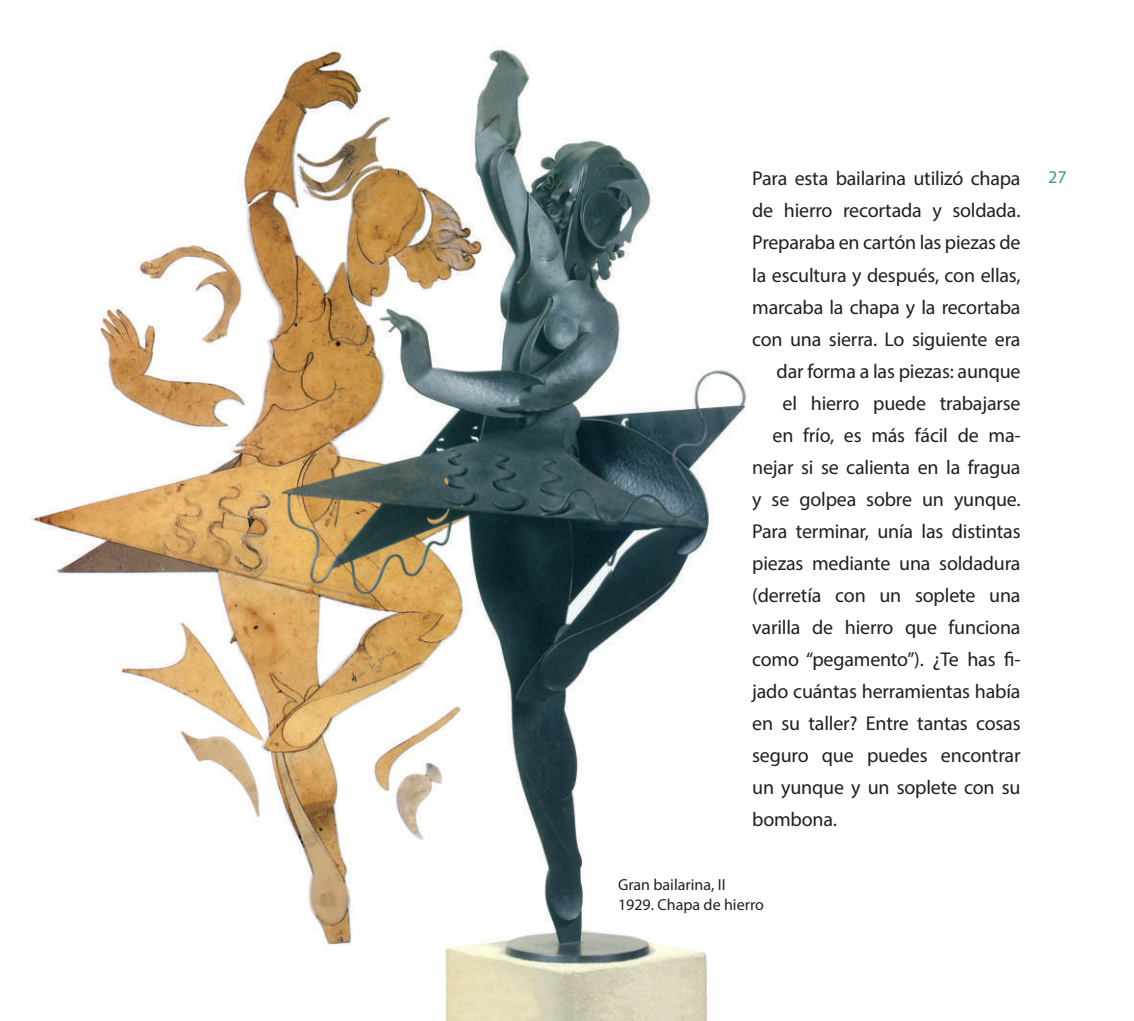
<style>
.page{position:relative;width:1134px;height:1021px;background:#fff}
.page>*{position:absolute;margin:0;border:0;box-sizing:border-box;transform-origin:0 0}
.t1{font:20px "Myriad Pro";letter-spacing:-.01em;color:#231f20}
.t2{font:18px "Myriad Pro";color:#37939b}
.t3{font:16px/20px "Myriad Pro";color:#231f20}
</style>
<div class="page">
<img style="left:30px;top:45px;width:716px;height:975px">
<p class="t1" style="left:752px;top:166px;width:270px">Para esta bailarina utilizó chapa</p>
<p class="t1" style="left:752px;top:198px;width:270px">de hierro recortada y soldada.</p>
<p class="t1" style="left:752px;top:230px;width:270px">Preparaba en cartón las piezas de</p>
<p class="t1" style="left:752px;top:262px;width:270px">la escultura y después, con ellas,</p>
<p class="t1" style="left:752px;top:294px;width:270px">marcaba la chapa y la recortaba</p>
<p class="t1" style="left:752px;top:326px;width:270px">con una sierra. Lo siguiente era</p>
<p class="t1" style="left:777px;top:358px;width:245px">dar forma a las piezas: aunque</p>
<p class="t1" style="left:783px;top:390px;width:239px">el hierro puede trabajarse</p>
<p class="t1" style="left:773px;top:422px;width:249px">en frío, es más fácil de ma-</p>
<p class="t1" style="left:752px;top:454px;width:270px">nejar si se calienta en la fragua</p>
<p class="t1" style="left:752px;top:486px;width:270px">y se golpea sobre un yunque.</p>
<p class="t1" style="left:752px;top:518px;width:270px">Para terminar, unía las distintas</p>
<p class="t1" style="left:752px;top:550px;width:270px">piezas mediante una soldadura</p>
<p class="t1" style="left:752px;top:582px;width:270px">(derretía con un soplete una</p>
<p class="t1" style="left:752px;top:614px;width:270px">varilla de hierro que funciona</p>
<p class="t1" style="left:752px;top:646px;width:270px">como “pegamento”). ¿Te has fi-</p>
<p class="t1" style="left:752px;top:678px;width:270px">jado cuántas herramientas había</p>
<p class="t1" style="left:752px;top:710px;width:270px">en su taller? Entre tantas cosas</p>
<p class="t1" style="left:752px;top:742px;width:270px">seguro que puedes encontrar</p>
<p class="t1" style="left:752px;top:774px;width:270px">un yunque y un soplete con su</p>
<p class="t1" style="left:752px;top:806px;width:86px">bombona.</p>
<p class="t3" style="left:618px;top:874px;width:147px">Gran bailarina, II<br>1929. Chapa de hierro</p>
<p class="t2" style="left:1048px;top:166px;width:20px">27</p>
</div>
